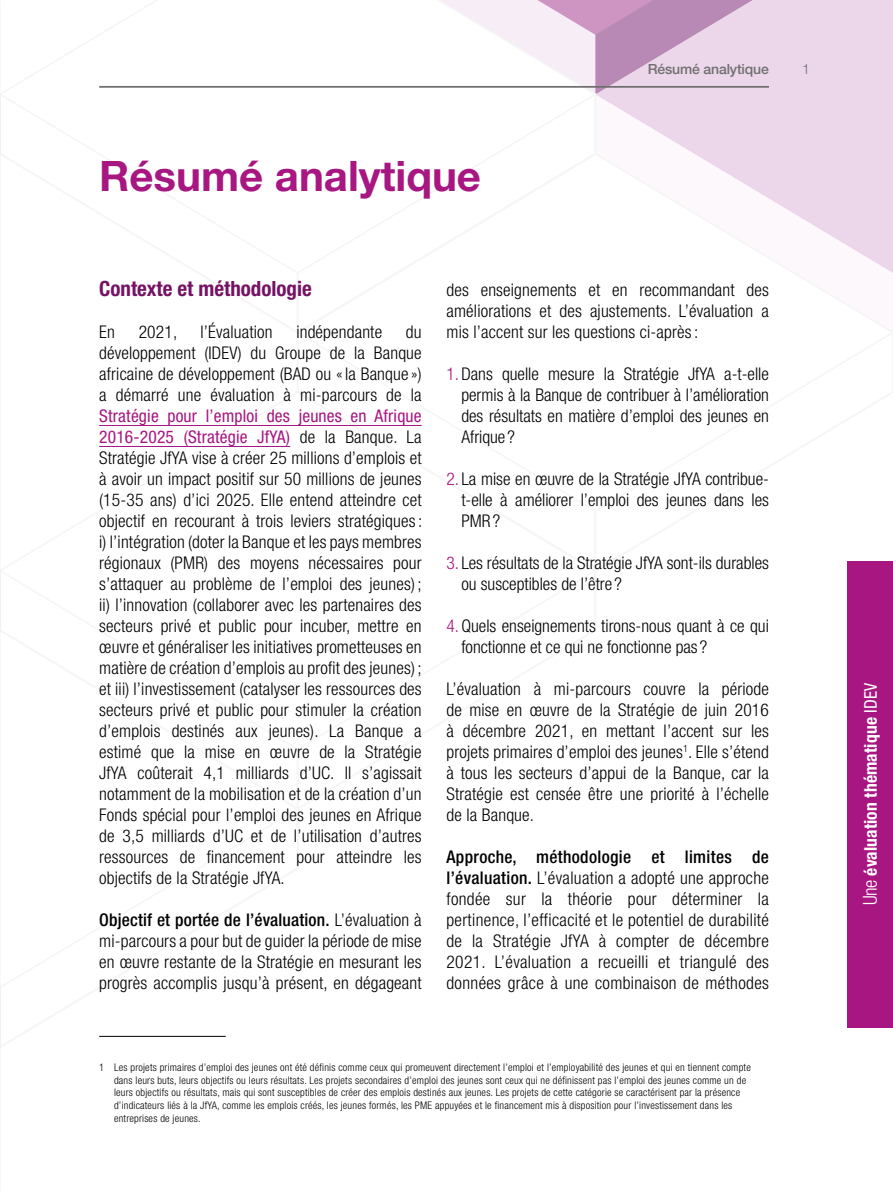
<style>
.page{position:relative;width:893px;height:1191px;background:#fff}
.page>*{position:absolute;margin:0;border:0;box-sizing:border-box;transform-origin:0 0}
.t1{font:700 42px "Helvetica Neue LT Std";color:#a71681}
.t2{font:700 condensed 21px "Helvetica Neue LT Std";color:#751264}
.t3{font:300 condensed 17.5px/21px "Helvetica Neue LT Std";letter-spacing:.01em;color:#000;text-align:justify}
.t4{font:700 condensed 17.5px "Helvetica Neue LT Std";letter-spacing:.01em;color:#fff}
.t5{font:500 14px "Helvetica Neue LT Std";letter-spacing:-.01em;color:#706f6f}
.t6{font:300 14px "Helvetica Neue LT Std";color:#706f6f}
.t7{font:300 condensed 10.5px/12.6px "Helvetica Neue LT Std";letter-spacing:.02em;color:#000}
.s1{font-weight:400;color:#a71681}
.s2{font-weight:500}
.s3{color:#a71681}
.s4{font-weight:300;font-size:19.25px}
.s5{font-weight:400}
</style>
<div class="page">
<div style="left:773px;top:0;width:120px;height:94px;background:#ebd6ea"></div>
<svg style="left:598px;top:94px;width:295px;height:58px;fill:#ebd6ea"></svg>
<svg style="left:597px;top:0;width:176px;height:94px;background:#d5b3d2"></svg>
<svg style="left:692px;top:152px;width:201px;height:121px"></svg>
<svg style="left:440px;top:0;width:157px;height:91px"></svg>
<svg style="left:0;top:93px;width:1px;height:955px"></svg>
<hr style="left:99px;top:86px;width:670px;height:2px;background:#706f6f">
<div style="left:847px;top:561px;width:46px;height:466px;background:#a71681"></div>
<hr style="left:99px;top:1036px;width:127px;height:1px;background:#000">
<hr style="left:99px;top:425px;width:323px;height:1px;background:#a71681">
<hr style="left:99px;top:446px;width:191px;height:1px;background:#a71681">
<h1 class="t1" style="left:99px;top:150px;width:383px">Résumé analytique</h1>
<p class="t5" style="left:648px;top:61px;width:123px">Résumé analytique</p>
<p class="t6" style="left:802px;top:61px;width:9px">1</p>
<p class="t2" style="left:99px;top:276px;width:214px">Contexte et méthodologie</p>
<p class="t3" style="left:99px;top:321px;width:17px">En</p>
<p class="t3" style="left:139px;top:321px;width:40px">2021,</p>
<p class="t3" style="left:200px;top:321px;width:74px">l’Évaluation</p>
<p class="t3" style="left:296px;top:321px;width:87px">indépendante</p>
<p class="t3" style="left:99px;top:321px;width:324px;text-indent:307px">du développement (IDEV) du Groupe de la Banque africaine de développement (BAD ou «la Banque ») a démarré une évaluation à mi-parcours de la</p>
<p class="t3" style="left:99px;top:405px;width:325px"><span class="s1">Stratégie pour l’emploi des jeunes en Afrique 2016-2025 (Stratégie JfYA)</span> de la Banque. La Stratégie JfYA vise à créer 25 millions d’emplois et à avoir un impact positif sur 50 millions de jeunes (15-35 ans) d’ici 2025. Elle entend atteindre cet objectif en recourant à trois leviers stratégiques: i) l’intégration (doter la Banque et les pays membres régionaux (PMR) des moyens nécessaires pour s’attaquer au problème de l’emploi des jeunes) ; ii) l’innovation (collaborer avec les partenaires des secteurs privé et public pour incuber, mettre en œuvre et généraliser les initiatives prometteuses en matière de création d’emplois au profit des jeunes) ; et iii) l’investissement (catalyser les ressources des secteurs privé et public pour stimuler la création d’emplois destinés aux jeunes). La Banque a estimé que la mise en œuvre de la Stratégie JfYA coûterait 4,1 milliards d’UC. Il s’agissait notamment de la mobilisation et de la création d’un Fonds spécial pour l’emploi des jeunes en Afrique de 3,5 milliards d’UC et de l’utilisation d’autres ressources de financement pour atteindre les objectifs de la Stratégie JfYA.</p>
<p class="t3" style="left:99px;top:909px;width:324px"><span class="s2">Objectif et portée de l’évaluation.</span> L’évaluation à mi-parcours a pour but de guider la période de mise en œuvre restante de la Stratégie en mesurant les progrès accomplis jusqu’à présent, en dégageant</p>
<p class="t3" style="left:446px;top:279px;width:324px">des enseignements et en recommandant des améliorations et des ajustements. L’évaluation a mis l’accent sur les questions ci-après:</p>
<p class="t3" style="left:461px;top:363px;width:309px;text-indent:-15px"><span class="s3">1.</span>Dans quelle mesure la Stratégie JfYA a-t-elle permis à la Banque de contribuer à l’amélioration des résultats en matière d’emploi des jeunes en Afrique ?</p>
<p class="t3" style="left:461px;top:468px;width:309px;text-indent:-15px"><span class="s3">2.</span> La mise en œuvre de la Stratégie JfYA contribue&shy;t-elle à améliorer l’emploi des jeunes dans les PMR?</p>
<p class="t3" style="left:461px;top:552px;width:309px;text-indent:-15px"><span class="s3">3.</span> Les résultats de la Stratégie JfYA sont-ils durables ou susceptibles de l’être ?</p>
<p class="t3" style="left:461px;top:615px;width:309px;text-indent:-15px"><span class="s3">4.</span>Quels enseignements tirons-nous quant à ce qui fonctionne et ce qui ne fonctionne pas ?</p>
<p class="t3" style="left:446px;top:678px;width:324px">L’évaluation à mi-parcours couvre la période de mise en œuvre de la Stratégie de juin 2016 à décembre 2021, en mettant l’accent sur les projets primaires d’emploi des jeunes<sup>1</sup>. Elle s’étend à tous les secteurs d’appui de la Banque, car la Stratégie est censée être une priorité à l’échelle de la Banque.</p>
<p class="t3" style="left:446px;top:846px;width:324px"><span class="s2">Approche, méthodologie et limites de l’évaluation.</span> L’évaluation a adopté une approche fondée sur la théorie pour déterminer la pertinence, l’efficacité et le potentiel de durabilité de la Stratégie JfYA à compter de décembre 2021. L’évaluation a recueilli et triangulé des données grâce à une combinaison de méthodes</p>
<p class="t7" style="left:114px;top:1061px;width:638px;text-indent:-15px">1 Les projets primaires d’emploi des jeunes ont été définis comme ceux qui promeuvent directement l’emploi et l’employabilité des jeunes et qui en tiennent compte dans leurs buts, leurs objectifs ou leurs résultats. Les projets secondaires d’emploi des jeunes sont ceux qui ne définissent pas l’emploi des jeunes comme un de leurs objectifs ou résultats, mais qui sont susceptibles de créer des emplois destinés aux jeunes. Les projets de cette catégorie se caractérisent par la présence d’indicateurs liés à la JfYA, comme les emplois créés, les jeunes formés, les PME appuyées et le financement mis à disposition pour l’investissement dans les entreprises de jeunes.</p>
<p class="t4" style="left:860px;top:905px;width:224px;rotate:-90deg"><span class="s4">Une</span> évaluation thématique <span class="s5">IDEV</span></p>
</div>
